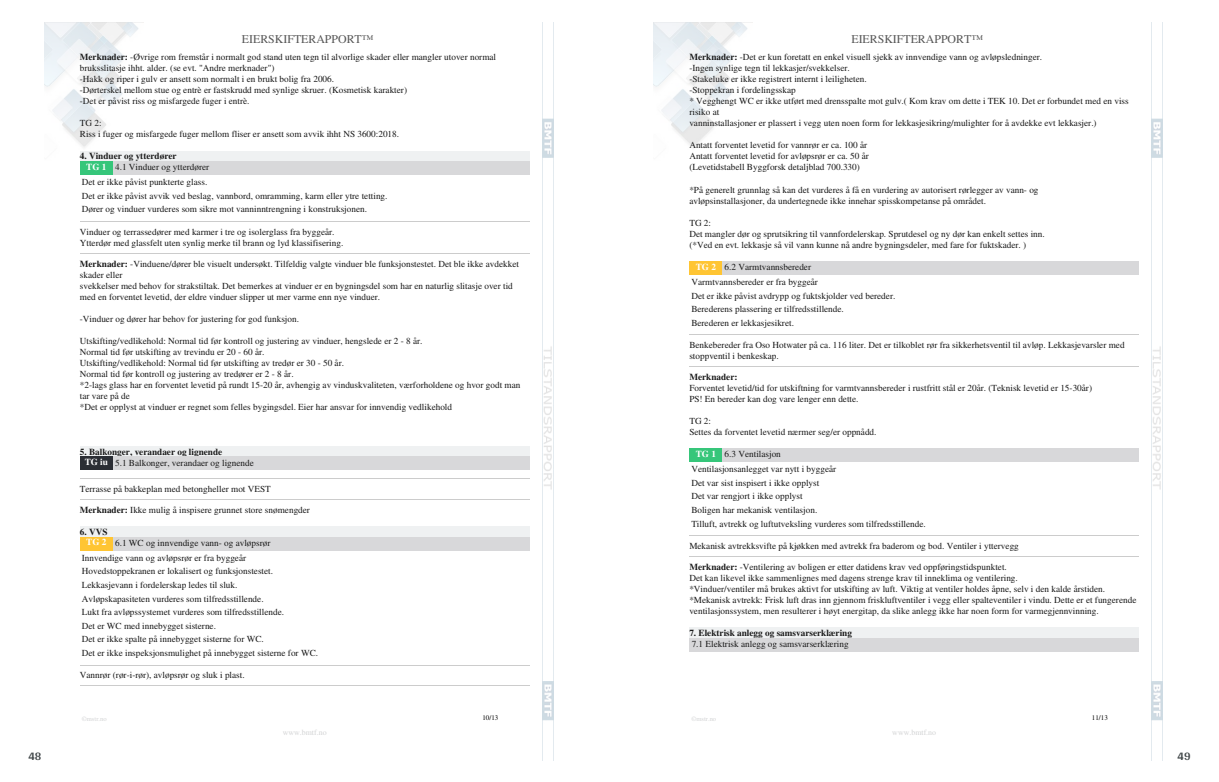
<style>
.page{position:relative;width:1219px;height:782px;background:#fff}
.page>*{position:absolute;margin:0;border:0;box-sizing:border-box;transform-origin:0 0}
.t1{font:700 12px "Arya";color:#414749}
.t2{font:11.9px "Times";color:#575757}
.t3{font:9.2px/11px "Times";color:#191919}
.t4{font:700 9.2px "Times";color:#191919}
.t5{font:7.9px "Times";color:#d2d3d4}
.t6{font:7px "Times";color:#000}
.t7{font:6.6px "Times";color:#d2d3d4}
.s1{font-weight:700}
.s2{font-weight:700;color:#fff}
</style>
<div class="page">
<img style="left:44px;top:22px;width:99px;height:126px">
<img style="left:542px;top:22px;width:11px;height:738px">
<div style="left:80px;top:150px;width:450px;height:11px;background:#eff1f2"></div>
<div style="left:80px;top:161px;width:33px;height:14px;background:#36c67a"></div>
<div style="left:113px;top:161px;width:417px;height:14px;background:#d8d8da"></div>
<hr style="left:80px;top:221px;width:450px;height:1px;background:#ccc">
<hr style="left:80px;top:253px;width:450px;height:1px;background:#ccc">
<div style="left:80px;top:445px;width:450px;height:11px;background:#eff1f2"></div>
<div style="left:80px;top:456px;width:33px;height:14px;background:#2b2e34"></div>
<div style="left:113px;top:456px;width:417px;height:14px;background:#d8d8da"></div>
<hr style="left:80px;top:478px;width:450px;height:1px;background:#ccc">
<hr style="left:80px;top:499px;width:450px;height:1px;background:#ccc">
<div style="left:80px;top:526px;width:450px;height:10px;background:#eff1f2"></div>
<div style="left:80px;top:536px;width:33px;height:14px;background:#ffc533"></div>
<div style="left:113px;top:536px;width:417px;height:14px;background:#d8d8da"></div>
<hr style="left:80px;top:664px;width:450px;height:1px;background:#ccc">
<hr style="left:80px;top:685px;width:450px;height:1px;background:#ccc">
<img style="left:654px;top:22px;width:99px;height:126px">
<img style="left:1152px;top:22px;width:11px;height:738px">
<div style="left:689px;top:261px;width:33px;height:13px;background:#ffc533"></div>
<div style="left:722px;top:261px;width:417px;height:13px;background:#d8d8da"></div>
<hr style="left:689px;top:334px;width:450px;height:1px;background:#ccc">
<hr style="left:689px;top:366px;width:450px;height:1px;background:#ccc">
<div style="left:689px;top:448px;width:33px;height:13px;background:#36c67a"></div>
<div style="left:722px;top:448px;width:417px;height:13px;background:#d8d8da"></div>
<hr style="left:689px;top:535px;width:450px;height:1px;background:#ccc">
<hr style="left:689px;top:556px;width:450px;height:1px;background:#ccc">
<div style="left:689px;top:627px;width:450px;height:11px;background:#eff1f2"></div>
<div style="left:689px;top:638px;width:450px;height:13px;background:#d8d8da"></div>
<h1 class="t1" style="left:28px;top:749px;width:15px">48</h1>
<p class="t2" style="left:242px;top:32px;width:133px">EIERSKIFTERAPPORT™</p>
<p class="t3" style="left:80px;top:51px;width:418px"><span class="s1">Merknader:</span> -Øvrige rom fremstår i normalt god stand uten tegn til alvorlige skader eller mangler utover normal bruksslitasje ihht. alder. (se evt. "Andre merknader")<br>-Hakk og riper i gulv er ansett som normalt i en brukt bolig fra 2006.<br>-Dørterskel mellom stue og entrè er fastskrudd med synlige skruer. (Kosmetisk karakter)<br>-Det er påvist riss og misfargede fuger i entrè.</p>
<p class="t3" style="left:80px;top:117px;width:321px">TG 2:<br>Riss i fuger og misfargede fuger mellom fliser er ansett som avvik ihht NS 3600:2018.</p>
<p class="t3" style="left:86px;top:151px;width:125px;text-indent:-6px"><span class="s1">4. Vinduer og ytterdører<br></span><span class="s2">TG 1</span> 4.1 Vinduer og ytterdører</p>
<p class="t3" style="left:82px;top:175px;width:307px;line-height:13.6px">Det er ikke påvist punkterte glass.<br>Det er ikke påvist avvik ved beslag, vannbord, omramming, karm eller ytre tetting.<br>Dører og vinduer vurderes som sikre mot vanninntrengning i konstruksjonen.</p>
<p class="t3" style="left:80px;top:226px;width:265px">Vinduer og terrassedører med karmer i tre og isolerglass fra byggeår.<br>Ytterdør med glassfelt uten synlig merke til brann og lyd klassifisering.</p>
<p class="t3" style="left:80px;top:258px;width:441px"><span class="s1">Merknader:</span> -Vinduene/dører ble visuelt undersøkt. Tilfeldig valgte vinduer ble funksjonstestet. Det ble ikke avdekket skader eller<br>svekkelser med behov for strakstiltak. Det bemerkes at vinduer er en bygningsdel som har en naturlig slitasje over tid med en forventet levetid, der eldre vinduer slipper ut mer varme enn nye vinduer.</p>
<p class="t3" style="left:80px;top:313px;width:221px">-Vinduer og dører har behov for justering for god funksjon.</p>
<p class="t3" style="left:80px;top:335px;width:442px">Utskifting/vedlikehold: Normal tid før kontroll og justering av vinduer, hengslede er 2 - 8 år.<br>Normal tid før utskifting av trevindu er 20 - 60 år.<br>Utskifting/vedlikehold: Normal tid før utskifting av tredør er 30 - 50 år.<br>Normal tid før kontroll og justering av tredører er 2 - 8 år.<br>*2-lags glass har en forventet levetid på rundt 15-20 år, avhengig av vinduskvaliteten, værforholdene og hvor godt man tar vare på de<br>*Det er opplyst at vinduer er regnet som felles bygingsdel. Eier har ansvar for innvendig vedlikehold</p>
<p class="t3" style="left:85px;top:446px;width:171px;text-indent:-5px"><span class="s1">5. Balkonger, verandaer og lignende<br></span><span class="s2">TG iu</span> 5.1 Balkonger, verandaer og lignende</p>
<p class="t3" style="left:80px;top:483px;width:192px">Terrasse på bakkeplan med betongheller mot VEST</p>
<p class="t3" style="left:80px;top:503px;width:232px"><span class="s1">Merknader:</span> Ikke mulig å inspisere grunnet store snømengder</p>
<p class="t3" style="left:86px;top:526px;width:186px;text-indent:-6px"><span class="s1">6. VVS<br></span><span class="s2">TG 2</span> 6.1 WC og innvendige vann- og avløpsrør</p>
<p class="t3" style="left:82px;top:550px;width:238px;line-height:13.6px">Innvendige vann og avløpsrør er fra byggeår Hovedstoppekranen er lokalisert og funksjonstestet.<br>Lekkasjevann i fordelerskap ledes til sluk.<br>Avløpskapasiteten vurderes som tilfredsstillende.<br>Lukt fra avløpssystemet vurderes som tilfredsstillende.<br>Det er WC med innebygget sisterne.<br>Det er ikke spalte på innebygget sisterne for WC.<br>Det er ikke inspeksjonsmulighet på innebygget sisterne for WC.</p>
<p class="t3" style="left:80px;top:669px;width:166px">Vannrør (rør-i-rør), avløpsrør og sluk i plast.</p>
<p class="t6" style="left:482px;top:713px;width:17px">10/13</p>
<p class="t7" style="left:82px;top:714px;width:26px">©mstr.no</p>
<p class="t5" style="left:283px;top:727px;width:45px">www.bmtf.no</p>
<p class="t2" style="left:851px;top:32px;width:133px">EIERSKIFTERAPPORT™</p>
<p class="t3" style="left:689px;top:51px;width:441px"><span class="s1">Merknader:</span> -Det er kun foretatt en enkel visuell sjekk av innvendige vann og avløpsledninger.<br>-Ingen synlige tegn til lekkasjer/svekkelser.<br>-Stakeluke er ikke registrert internt i leiligheten.<br>-Stoppekran i fordelingsskap<br>* Vegghengt WC er ikke utført med drensspalte mot gulv.( Kom krav om dette i TEK 10. Det er forbundet med en viss risiko at<br>vanninstallasjoner er plassert i vegg uten noen form for lekkasjesikring/mulighter for å avdekke evt lekkasjer.)</p>
<p class="t3" style="left:689px;top:139px;width:181px">Antatt forventet levetid for vannrør er ca. 100 år<br>Antatt forventet levetid for avløpsrør er ca. 50 år (Levetidstabell Byggforsk detaljblad 700.330)</p>
<p class="t3" style="left:689px;top:184px;width:351px">*På generelt grunnlag så kan det vurderes å få en vurdering av autorisert rørlegger av vann- og avløpsinstallasjoner, da undertegnede ikke innehar spisskompetanse på området.</p>
<p class="t3" style="left:689px;top:217px;width:357px">TG 2:<br>Det mangler dør og sprutsikring til vannfordelerskap. Sprutdesel og ny dør kan enkelt settes inn. (*Ved en evt. lekkasje så vil vann kunne nå andre bygningsdeler, med fare for fuktskader. )</p>
<p class="t3" style="left:691px;top:259px;width:128px;line-height:14.9px;text-align:center"><span class="s2">TG 2</span> 6.2 Varmtvannsbereder<br>Varmtvannsbereder er fra byggeår</p>
<p class="t3" style="left:691px;top:288px;width:206px;line-height:13.6px">Det er ikke påvist avdrypp og fuktskjolder ved bereder.<br>Berederens plassering er tilfredsstillende.<br>Berederen er lekkasjesikret.</p>
<p class="t3" style="left:689px;top:339px;width:437px">Benkebereder fra Oso Hotwater på ca. 116 liter. Det er tilkoblet rør fra sikkerhetsventil til avløp. Lekkasjevarsler med stoppventil i benkeskap.</p>
<p class="t4" style="left:689px;top:371px;width:50px">Merknader:</p>
<p class="t3" style="left:689px;top:382px;width:404px">Forventet levetid/tid for utskiftning for varmtvannsbereder i rustfritt stål er 20år. (Teknisk levetid er 15-30år)<br>PS! En bereder kan dog vare lenger enn dette.</p>
<p class="t3" style="left:689px;top:415px;width:189px">TG 2:<br>Settes da forventet levetid nærmer seg/er oppnådd.</p>
<p class="t3" style="left:691px;top:446px;width:146px;line-height:14.9px;text-indent:4px"><span class="s2">TG 1</span> 6.3 Ventilasjon<br>Ventilasjonsanlegget var nytt i byggeår</p>
<p class="t3" style="left:691px;top:475px;width:236px;line-height:13.6px">Det var sist inspisert i ikke opplyst<br>Det var rengjort i ikke opplyst<br>Boligen har mekanisk ventilasjon.<br>Tilluft, avtrekk og luftutveksling vurderes som tilfredsstillende.</p>
<p class="t3" style="left:689px;top:540px;width:331px">Mekanisk avtrekksvifte på kjøkken med avtrekk fra baderom og bod. Ventiler i yttervegg</p>
<p class="t3" style="left:689px;top:560px;width:449px"><span class="s1">Merknader:</span> -Ventilering av boligen er etter datidens krav ved oppføringstidspunktet.<br>Det kan likevel ikke sammenlignes med dagens strenge krav til inneklima og ventilering.<br>*Vinduer/ventiler må brukes aktivt for utskifting av luft. Viktig at ventiler holdes åpne, selv i den kalde årstiden. *Mekanisk avtrekk: Frisk luft dras inn gjennom friskluftventiler i vegg eller spalteventiler i vindu. Dette er et fungerende ventilasjonssystem, men resulterer i høyt energitap, da slike anlegg ikke har noen form for varmegjennvinning.</p>
<p class="t4" style="left:689px;top:627px;width:164px">7. Elektrisk anlegg og samsvarserklæring</p>
<p class="t3" style="left:692px;top:638px;width:158px">7.1 Elektrisk anlegg og samsvarserklæring</p>
<p class="t7" style="left:691px;top:714px;width:26px">©mstr.no</p>
<p class="t5" style="left:892px;top:727px;width:45px">www.bmtf.no</p>
<p class="t6" style="left:1092px;top:713px;width:17px">11/13</p>
<h1 class="t1" style="left:1177px;top:749px;width:15px">49</h1>
</div>
